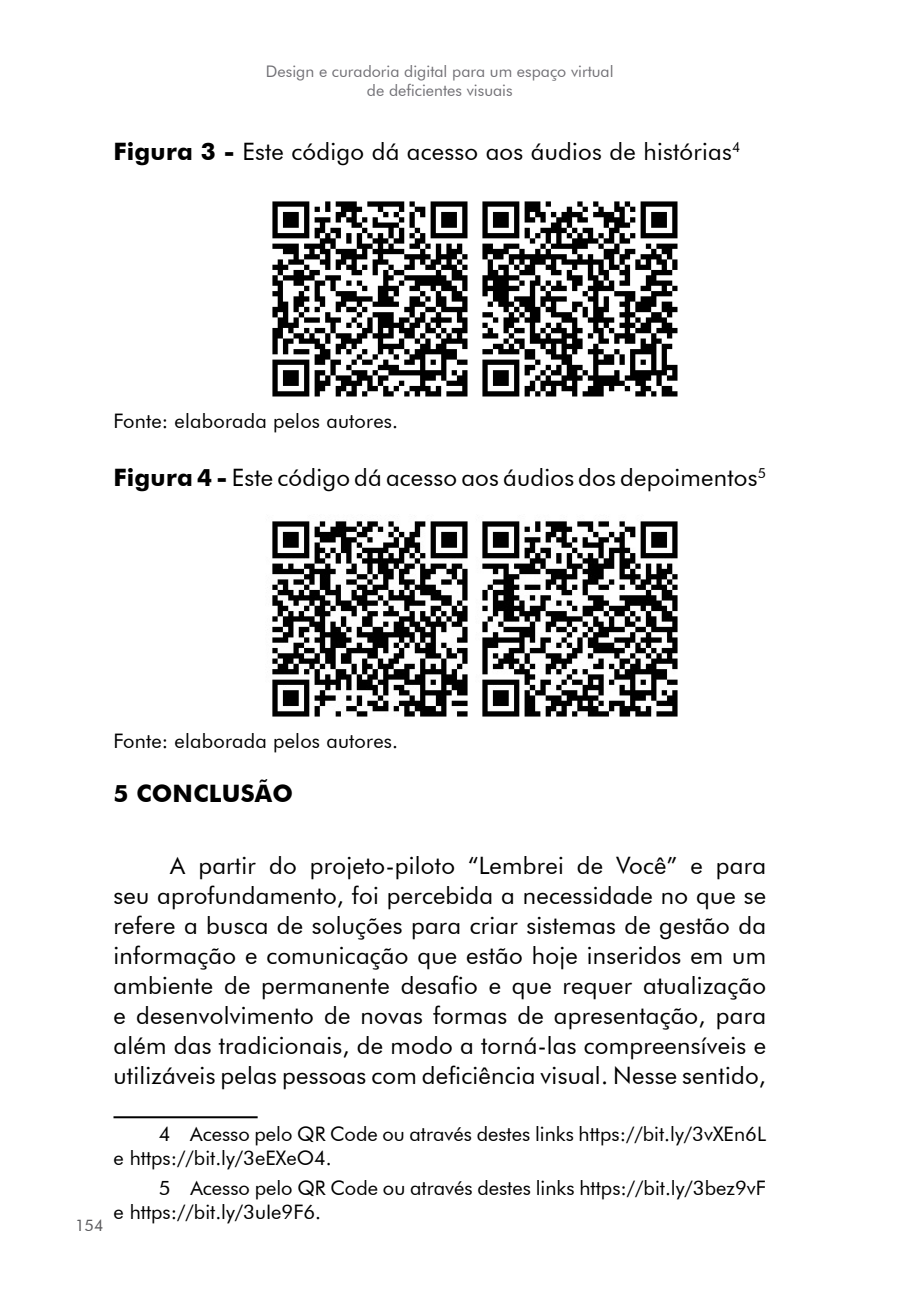
<style>
.page{position:relative;width:908px;height:1304px;background:#fff}
.page>*{position:absolute;margin:0;border:0;box-sizing:border-box;transform-origin:0 0}
.t1{font:24px/30px "Futura BT";letter-spacing:.01em;color:#000;text-align:justify}
.t2{font:700 24px "Futura BT";letter-spacing:.01em;color:#000}
.t3{font:20px/24px "Futura BT";color:#000}
.t4{font:16px/19.2px "Futura BT";color:#727176;text-align:center}
.t5{font:16px "Futura BT";color:#5c5c5f}
.s1{font-weight:700}
</style>
<div class="page">
<img style="left:272px;top:201px;width:406px;height:196px">
<img style="left:272px;top:521px;width:406px;height:196px">
<hr style="left:113px;top:1116px;width:144px;height:2px;background:#000">
<p class="t4" style="left:266px;top:62px;width:349px">Design e curadoria digital para um espaço virtual de deficientes visuais</p>
<p class="t1" style="left:113px;top:136px;width:628px"><span class="s1">Figura 3 -</span> Este código dá acesso aos áudios de histórias<sup>4</sup></p>
<p class="t3" style="left:113px;top:409px;width:286px">Fonte: elaborada pelos autores.</p>
<p class="t1" style="left:113px;top:462px;width:653px"><span class="s1">Figura 4 -</span> Este código dá acesso aos áudios dos depoimentos<sup>5</sup></p>
<p class="t3" style="left:113px;top:729px;width:286px">Fonte: elaborada pelos autores.</p>
<p class="t2" style="left:113px;top:779px;width:181px">5 CONCLUSÃO</p>
<p class="t5" style="left:75px;top:1216px;width:30px">154</p>
<p class="t1" style="left:113px;top:850px;width:653px;text-indent:57px">A partir do projeto-piloto “Lembrei de Você” e para seu aprofundamento, foi percebida a necessidade no que se refere a busca de soluções para criar sistemas de gestão da informação e comunicação que estão hoje inseridos em um ambiente de permanente desafio e que requer atualização e desenvolvimento de novas formas de apresentação, para além das tradicionais, de modo a torná-las compreensíveis e utilizáveis pelas pessoas com deficiência visual. Nesse sentido,</p>
<p class="t3" style="left:113px;top:1122px;width:653px;text-indent:45px">4 Acesso pelo QR Code ou através destes links https://bit.ly/3vXEn6L e https://bit.ly/3eEXeO4.</p>
<p class="t3" style="left:113px;top:1176px;width:653px;text-indent:45px">5 Acesso pelo QR Code ou através destes links https://bit.ly/3bez9vF e https://bit.ly/3uIe9F6.</p>
</div>
